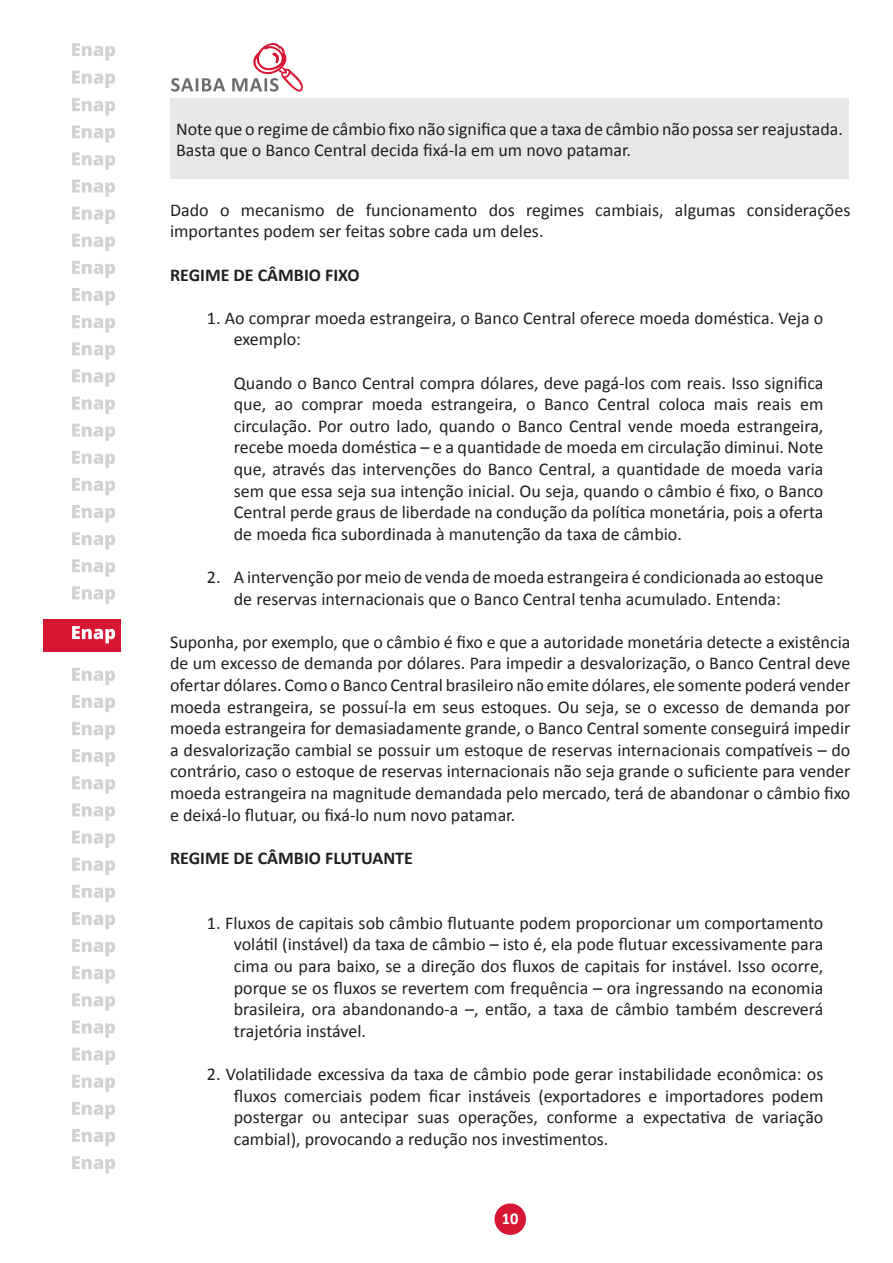
<style>
.page{position:relative;width:893px;height:1263px;background:#fff}
.page>*{position:absolute;margin:0;border:0;box-sizing:border-box;transform-origin:0 0}
.t1{font:18px/21.6px "Calibri";color:#231f20}
.t2{font:700 18px "Calibri";color:#231f20}
.t3{font:700 16.5px "Calibri";color:#fff}
</style>
<div class="page">
<div style="left:495px;top:1203px;width:31px;height:32px;background:#d71634;border-radius:50%"></div>
<div style="left:44px;top:619px;width:77px;height:32px;background:#d71634"></div>
<svg style="left:72px;top:626px;width:43px;height:17px"></svg>
<svg style="left:72px;top:98px;width:43px;height:17px"></svg>
<svg style="left:72px;top:125px;width:43px;height:18px"></svg>
<svg style="left:72px;top:152px;width:43px;height:18px"></svg>
<svg style="left:72px;top:180px;width:43px;height:17px"></svg>
<svg style="left:72px;top:207px;width:43px;height:17px"></svg>
<svg style="left:72px;top:234px;width:43px;height:17px"></svg>
<svg style="left:72px;top:261px;width:43px;height:17px"></svg>
<svg style="left:72px;top:288px;width:43px;height:17px"></svg>
<svg style="left:72px;top:315px;width:43px;height:17px"></svg>
<svg style="left:72px;top:342px;width:43px;height:18px"></svg>
<svg style="left:72px;top:369px;width:43px;height:18px"></svg>
<svg style="left:72px;top:397px;width:43px;height:17px"></svg>
<svg style="left:72px;top:424px;width:43px;height:17px"></svg>
<svg style="left:72px;top:451px;width:43px;height:17px"></svg>
<svg style="left:72px;top:478px;width:43px;height:17px"></svg>
<svg style="left:72px;top:505px;width:43px;height:17px"></svg>
<svg style="left:72px;top:532px;width:43px;height:17px"></svg>
<svg style="left:72px;top:559px;width:43px;height:18px"></svg>
<svg style="left:72px;top:586px;width:43px;height:18px"></svg>
<svg style="left:72px;top:668px;width:43px;height:17px"></svg>
<svg style="left:72px;top:695px;width:43px;height:17px"></svg>
<svg style="left:72px;top:722px;width:43px;height:17px"></svg>
<svg style="left:72px;top:749px;width:43px;height:17px"></svg>
<svg style="left:72px;top:776px;width:43px;height:18px"></svg>
<svg style="left:72px;top:803px;width:43px;height:18px"></svg>
<svg style="left:72px;top:830px;width:43px;height:18px"></svg>
<svg style="left:72px;top:858px;width:43px;height:17px"></svg>
<svg style="left:72px;top:885px;width:43px;height:17px"></svg>
<svg style="left:72px;top:912px;width:43px;height:17px"></svg>
<svg style="left:72px;top:939px;width:43px;height:17px"></svg>
<svg style="left:72px;top:966px;width:43px;height:17px"></svg>
<svg style="left:72px;top:993px;width:43px;height:18px"></svg>
<svg style="left:72px;top:1020px;width:43px;height:18px"></svg>
<svg style="left:72px;top:1047px;width:43px;height:18px"></svg>
<svg style="left:72px;top:1075px;width:43px;height:17px"></svg>
<svg style="left:72px;top:1102px;width:43px;height:17px"></svg>
<svg style="left:72px;top:1129px;width:43px;height:17px"></svg>
<svg style="left:72px;top:1156px;width:43px;height:17px"></svg>
<svg style="left:72px;top:71px;width:43px;height:17px"></svg>
<svg style="left:72px;top:43px;width:43px;height:18px"></svg>
<svg style="left:171px;top:78px;width:54px;height:14px"></svg>
<svg style="left:232px;top:43px;width:71px;height:49px"></svg>
<div style="left:170px;top:98px;width:679px;height:81px;background:#e6e7e9"></div>
<p class="t1" style="left:176px;top:117px;width:668px;line-height:21px">Note que o regime de câmbio fixo não significa que a taxa de câmbio não possa ser reajustada.<br>Basta que o Banco Central decida fixá-la em um novo patamar.</p>
<p class="t1" style="left:170px;top:198px;width:682px">Dado o mecanismo de funcionamento dos regimes cambiais, algumas considerações importantes podem ser feitas sobre cada um deles.</p>
<p class="t2" style="left:170px;top:263px;width:191px">REGIME DE CÂMBIO FIXO</p>
<p class="t1" style="left:234px;top:306px;width:591px;text-indent:-27px">1. Ao comprar moeda estrangeira, o Banco Central oferece moeda doméstica. Veja o exemplo:</p>
<p class="t1" style="left:234px;top:371px;width:591px;text-align:justify">Quando o Banco Central compra dólares, deve pagá-los com reais. Isso significa que, ao comprar moeda estrangeira, o Banco Central coloca mais reais em circulação. Por outro lado, quando o Banco Central vende moeda estrangeira, recebe moeda doméstica – e a quantidade de moeda em circulação diminui. Note que, através das intervenções do Banco Central, a quantidade de moeda varia sem que essa seja sua intenção inicial. Ou seja, quando o câmbio é fixo, o Banco Central perde graus de liberdade na condução da política monetária, pois a oferta de moeda fica subordinada à manutenção da taxa de câmbio.</p>
<p class="t1" style="left:234px;top:565px;width:591px;text-indent:-27px">2. A intervenção por meio de venda de moeda estrangeira é condicionada ao estoque de reservas internacionais que o Banco Central tenha acumulado. Entenda:</p>
<p class="t1" style="left:170px;top:630px;width:682px;text-align:justify">Suponha, por exemplo, que o câmbio é fixo e que a autoridade monetária detecte a existência de um excesso de demanda por dólares. Para impedir a desvalorização, o Banco Central deve ofertar dólares. Como o Banco Central brasileiro não emite dólares, ele somente poderá vender moeda estrangeira, se possuí-la em seus estoques. Ou seja, se o excesso de demanda por moeda estrangeira for demasiadamente grande, o Banco Central somente conseguirá impedir a desvalorização cambial se possuir um estoque de reservas internacionais compatíveis – do contrário, caso o estoque de reservas internacionais não seja grande o suficiente para vender moeda estrangeira na magnitude demandada pelo mercado, terá de abandonar o câmbio fixo e deixá-lo flutuar, ou fixá-lo num novo patamar.</p>
<p class="t2" style="left:170px;top:847px;width:244px">REGIME DE CÂMBIO FLUTUANTE</p>
<p class="t1" style="left:234px;top:911px;width:591px;text-align:justify;text-indent:-27px">1. Fluxos de capitais sob câmbio flutuante podem proporcionar um comportamento volátil (instável) da taxa de câmbio – isto é, ela pode flutuar excessivamente para cima ou para baixo, se a direção dos fluxos de capitais for instável. Isso ocorre, porque se os fluxos se revertem com frequência – ora ingressando na economia brasileira, ora abandonando-a –, então, a taxa de câmbio também descreverá trajetória instável.</p>
<p class="t1" style="left:234px;top:1062px;width:591px;text-align:justify;text-indent:-27px">2. Volatilidade excessiva da taxa de câmbio pode gerar instabilidade econômica: os fluxos comerciais podem ficar instáveis (exportadores e importadores podem postergar ou antecipar suas operações, conforme a expectativa de variação cambial), provocando a redução nos investimentos.</p>
<p class="t3" style="left:502px;top:1208px;width:18px">10</p>
</div>
